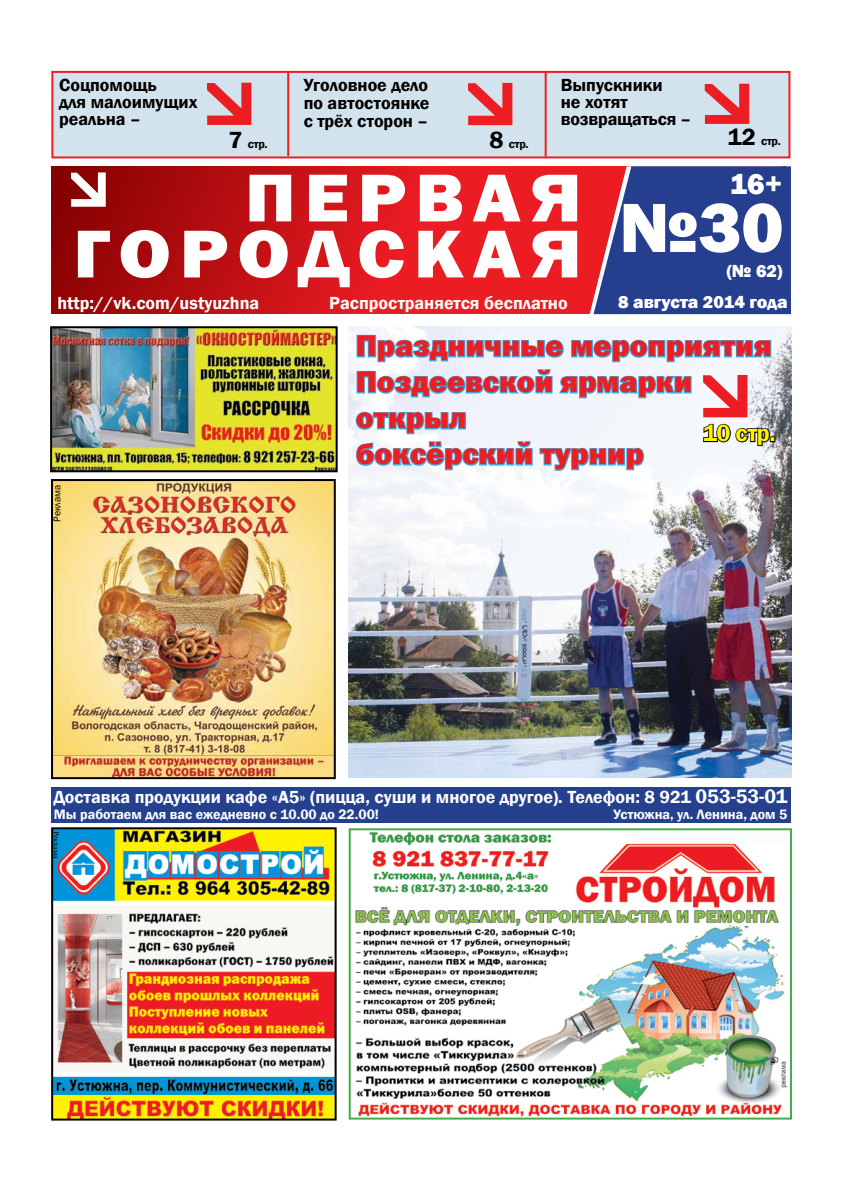
<style>
.page{position:relative;width:842px;height:1191px;background:#fff}
.page>*{position:absolute;margin:0;border:0;box-sizing:border-box;transform-origin:0 0}
.t1{font:800 72px "Franklin Gothic";color:#fff}
.t2{font:800 70px/56px "Franklin Gothic";letter-spacing:.12em;color:#fff;text-align:right;scale:1.08 1}
.t3{font:30px/36px "Franklin Gothic Heavy C";color:#ed1d24}
.t4{font:800 30px "Franklin Gothic";color:#fff}
.t5{font:600 24px "Franklin Gothic";color:#fff200}
.t6{font:600 18px "Franklin Gothic";color:#fff}
.t7{font:600 18px/16.8px "Franklin Gothic";color:#000}
.t8{font:800 18px "Franklin Gothic";color:#fff}
.t9{font:600 14px "Franklin Gothic";color:#fff}
.t10{font:600 12px "Franklin Gothic";letter-spacing:-.01em;color:#000}
.t11{font:10px "Franklin Gothic";color:#000}
.t12{font:8px "Minion Pro";color:#000}
.s1{font-size:24px}
.s2{font-size:20px}
</style>
<div class="page">
<svg style="left:51px;top:166px;width:740px;height:148px;background:#a41f36"></svg>
<svg style="left:71px;top:172px;width:35px;height:35px"></svg>
<img style="left:54px;top:482px;width:279px;height:294px">
<div style="left:51px;top:479px;width:285px;height:300px;border:2px solid #000"></div>
<img style="left:53px;top:329px;width:282px;height:140px">
<div style="left:50px;top:326px;width:288px;height:146px;border:2px solid #000"></div>
<img style="left:355px;top:831px;width:433px;height:285px">
<div style="left:349px;top:828px;width:443px;height:291px;border:2px solid #41ad49"></div>
<div style="left:51px;top:71px;width:739px;height:87px;background:#d2e3ed;border:2px solid #ed1d24"></div>
<svg style="left:468px;top:83px;width:44px;height:42px"></svg>
<svg style="left:705px;top:84px;width:44px;height:40px"></svg>
<svg style="left:207px;top:83px;width:44px;height:42px"></svg>
<hr style="left:545px;top:71px;width:2px;height:85px;background:#ed1d24">
<hr style="left:287px;top:71px;width:2px;height:85px;background:#ed1d24">
<img style="left:54px;top:830px;width:280px;height:287px">
<div style="left:51px;top:827px;width:286px;height:293px;border:2px solid #000"></div>
<div style="left:51px;top:787px;width:740px;height:35px;background:#25408f"></div>
<img style="left:349px;top:326px;width:443px;height:452px">
<svg style="left:355px;top:332px;width:420px;height:140px"></svg>
<p class="t7" style="left:59px;top:77px;width:140px">Соцпомощь<br>для малоимущих реальна –</p>
<p class="t10" style="left:229px;top:136px;width:41px"><span class="s1">7</span> стр.</p>
<p class="t7" style="left:304px;top:77px;width:127px;line-height:18px;text-align:justify">Уголовное дело по автостоянке с трёх сторон –</p>
<p class="t10" style="left:490px;top:136px;width:41px"><span class="s1">8</span> стр.</p>
<p class="t7" style="left:561px;top:77px;width:132px">Выпускники<br>не хотят возвращаться –</p>
<p class="t10" style="left:728px;top:133px;width:55px"><span class="s1">12</span> стр.</p>
<h2 class="t2" style="left:73px;top:170px;width:472px">ПЕРВАЯ<br>ГОРОДСКАЯ</h2>
<p class="t6" style="left:57px;top:292px;width:203px">http://vk.com/ustyuzhna</p>
<p class="t6" style="left:329px;top:292px;width:240px">Распространяется бесплатно</p>
<h3 class="t4" style="left:730px;top:164px;width:54px">16+</h3>
<h1 class="t1" style="left:619px;top:181px;width:166px">№30</h1>
<p class="t8" style="left:727px;top:259px;width:57px">(№ 62)</p>
<p class="t8" style="left:618px;top:290px;width:171px">8 августа 2014 года</p>
<p class="t11" style="left:51px;top:522px;width:39px;rotate:-90deg">Реклама</p>
<h3 class="t3" style="left:356px;top:327px;width:418px">Праздничные мероприятия<br>Поздеевской ярмарки открыл<br>боксёрский турнир</h3>
<h3 class="t5" style="left:703px;top:418px;width:74px">10 стр.</h3>
<p class="t6" style="left:54px;top:786px;width:735px">Доставка продукции кафе «А5» (пицца, суши и многое другое). Телефон: 8 921 <span class="s2">053-53-01</span></p>
<p class="t9" style="left:54px;top:805px;width:326px">Мы работаем для вас ежедневно с 10.00 до 22.00!</p>
<p class="t9" style="left:613px;top:805px;width:175px">Устюжна, ул. Ленина, дом 5</p>
<p class="t12" style="left:62px;top:830px;width:29px;rotate:90deg">Реклама</p>
</div>
